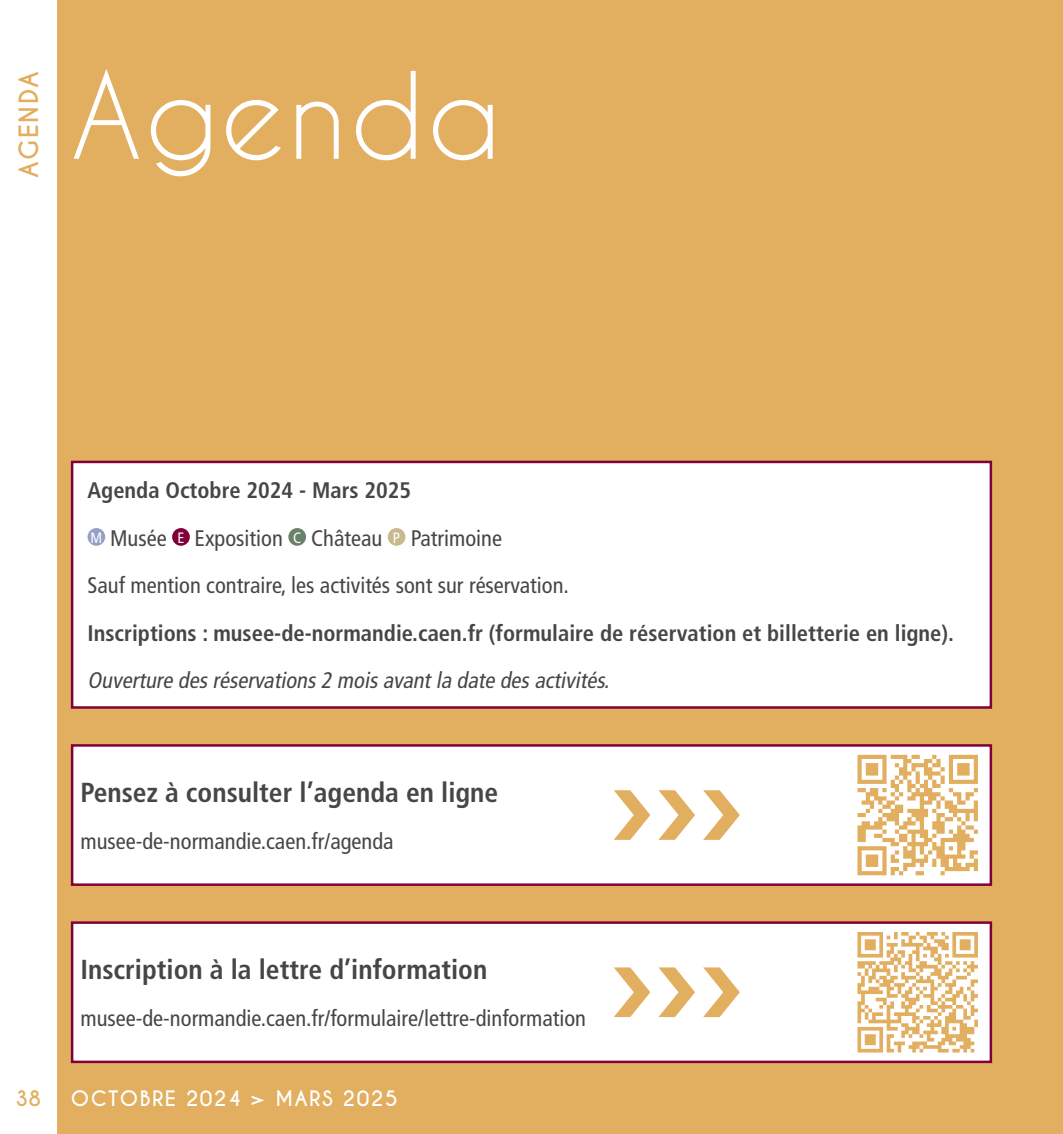
<style>
.page{position:relative;width:1063px;height:1134px;background:#e2ae60}
.page>*{position:absolute;margin:0;border:0;box-sizing:border-box;transform-origin:0 0}
.t1{font:112.5px "Caviar Dreams";letter-spacing:.02em;color:#fff}
.t2{font:700 condensed 27.5px "Frutiger";color:#474646}
.t3{font:700 25px "Caviar Dreams";letter-spacing:.06em;color:#e2ae60}
.t4{font:condensed 22.5px/47.5px "Frutiger";color:#474646}
.t5{font:700 condensed 22.5px "Frutiger";color:#474646}
.t6{font:italic condensed 22.5px "Frutiger";color:#474646}
.t7{font:700 20px "Caviar Dreams";letter-spacing:.07em;color:#fff}
.t8{font:700 20px "Caviar Dreams";color:#e2ae60}
.s1{font-weight:700}
.s2{font-size:15px;color:#fff}
</style>
<div class="page">
<div style="left:0;top:0;width:57px;height:1134px;background:#fff"></div>
<div style="left:72px;top:462px;width:919px;height:245px;background:#fff"></div>
<div style="left:88px;top:528px;width:17px;height:18px;background:#96a0c6;border-radius:50%"></div>
<div style="left:172px;top:528px;width:18px;height:18px;background:#810038;border-radius:50%"></div>
<div style="left:288px;top:528px;width:18px;height:18px;background:#6a826b;border-radius:50%"></div>
<div style="left:388px;top:528px;width:17px;height:18px;background:#cab98e;border-radius:50%"></div>
<div style="left:71px;top:461px;width:921px;height:248px;border:2px solid #810038"></div>
<div style="left:72px;top:923px;width:919px;height:139px;background:#fff"></div>
<div style="left:71px;top:921px;width:921px;height:142px;border:2px solid #810038"></div>
<svg style="left:857px;top:932px;width:121px;height:120px"></svg>
<div style="left:72px;top:745px;width:919px;height:140px;background:#fff"></div>
<div style="left:71px;top:744px;width:921px;height:142px;border:2px solid #810038"></div>
<svg style="left:614px;top:790px;width:36px;height:50px"></svg>
<svg style="left:658px;top:790px;width:37px;height:50px"></svg>
<svg style="left:703px;top:790px;width:37px;height:50px"></svg>
<svg style="left:614px;top:967px;width:36px;height:50px"></svg>
<svg style="left:658px;top:967px;width:37px;height:50px"></svg>
<svg style="left:703px;top:967px;width:37px;height:50px"></svg>
<svg style="left:857px;top:755px;width:121px;height:120px"></svg>
<p class="t3" style="left:14px;top:178px;width:109px;rotate:-90deg">AGENDA</p>
<h1 class="t1" style="left:71px;top:49px;width:431px">Agenda</h1>
<p class="t4" style="left:88px;top:467px;width:483px"><span class="s1">Agenda Octobre 2024 - Mars 2025<br></span><span class="s2">M</span> Musée <span class="s2">E</span> Exposition <span class="s2">C</span> Château <span class="s2">P</span> Patrimoine<br>Sauf mention contraire, les activités sont sur réservation.</p>
<p class="t5" style="left:88px;top:620px;width:868px">Inscriptions : musee-de-normandie.caen.fr (formulaire de réservation et billetterie en ligne).</p>
<p class="t6" style="left:88px;top:667px;width:528px">Ouverture desréservations2 moisavantla date desactivités.</p>
<p class="t2" style="left:80px;top:776px;width:419px">Pensez à consulter l’agenda en ligne</p>
<p class="t4" style="left:80px;top:818px;width:315px">musee-de-normandie.caen.fr/agenda</p>
<p class="t2" style="left:80px;top:953px;width:408px">Inscription à la lettre d’information</p>
<p class="t4" style="left:80px;top:995px;width:507px">musee-de-normandie.caen.fr/formulaire/lettre-dinformation</p>
<p class="t8" style="left:16px;top:1087px;width:27px">38</p>
<p class="t7" style="left:71px;top:1087px;width:328px">OCTOBRE 2024 &gt; MARS 2025</p>
</div>
